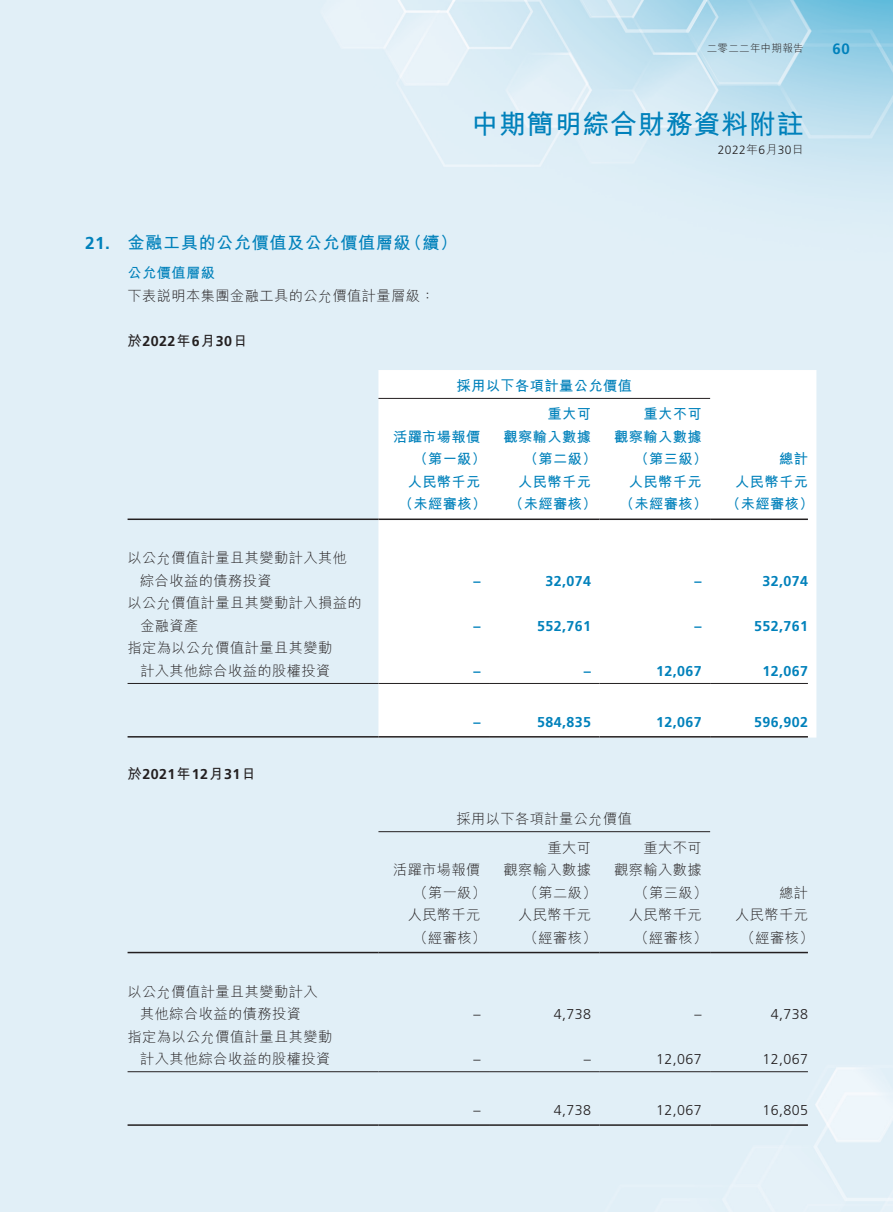
<style>
.page{position:relative;width:893px;height:1212px;background:#fff}
.page>*{position:absolute;margin:0;border:0;box-sizing:border-box;transform-origin:0 0}
.t1{font:700 27px "M Hei HK";letter-spacing:.03em;color:#0081bb}
.t2{font:700 17.25px "M Hei HK";letter-spacing:.03em;color:#0081bb}
.t3{font:700 17.25px "Frutiger LT Std";color:#0081bb}
.t4{font:700 15px "Frutiger LT Std";color:#0081bb}
.t5{font:300 14.25px/22.5px "M Hei HK";letter-spacing:.03em;color:#231f20}
.t6{font:700 14.25px/22.5px "M Hei HK";letter-spacing:.03em;color:#0081bb}
.t7{font:700 14.25px "Frutiger LT Std";letter-spacing:.03em;color:#0081bb}
.t8{font:300 14.25px "Frutiger LT Std";letter-spacing:.03em;color:#231f20}
.t9{font:700 14.25px "Frutiger LT Std";letter-spacing:.03em;color:#231f20}
.t10{font:300 12px "Frutiger LT Std";letter-spacing:.03em;color:#231f20}
.t11{font:300 10.5px "M Hei HK";letter-spacing:.03em;color:#231f20}
.s1{font-family:"M Hei HK"}
</style>
<div class="page">
<img style="left:0;top:0;width:893px;height:1212px">
<svg style="left:378px;top:370px;width:438px;height:367px"></svg>
<hr style="left:378px;top:398px;width:332px;height:1px;background:#231f20">
<hr style="left:128px;top:518px;width:250px;height:2px;background:#231f20">
<hr style="left:378px;top:518px;width:111px;height:2px;background:#231f20">
<hr style="left:489px;top:518px;width:111px;height:2px;background:#231f20">
<hr style="left:600px;top:518px;width:110px;height:2px;background:#231f20">
<hr style="left:710px;top:518px;width:98px;height:2px;background:#231f20">
<hr style="left:128px;top:683px;width:250px;height:1px;background:#231f20">
<hr style="left:378px;top:683px;width:111px;height:1px;background:#231f20">
<hr style="left:489px;top:683px;width:111px;height:1px;background:#231f20">
<hr style="left:600px;top:683px;width:110px;height:1px;background:#231f20">
<hr style="left:710px;top:683px;width:98px;height:1px;background:#231f20">
<hr style="left:128px;top:736px;width:250px;height:1px;background:#231f20">
<hr style="left:378px;top:736px;width:111px;height:1px;background:#231f20">
<hr style="left:489px;top:736px;width:111px;height:1px;background:#231f20">
<hr style="left:600px;top:736px;width:110px;height:1px;background:#231f20">
<hr style="left:710px;top:736px;width:98px;height:1px;background:#231f20">
<hr style="left:378px;top:831px;width:332px;height:1px;background:#231f20">
<hr style="left:128px;top:952px;width:250px;height:1px;background:#231f20">
<hr style="left:378px;top:952px;width:111px;height:1px;background:#231f20">
<hr style="left:489px;top:952px;width:111px;height:1px;background:#231f20">
<hr style="left:600px;top:952px;width:110px;height:1px;background:#231f20">
<hr style="left:710px;top:952px;width:98px;height:1px;background:#231f20">
<hr style="left:128px;top:1071px;width:250px;height:1px;background:#231f20">
<hr style="left:378px;top:1071px;width:111px;height:1px;background:#231f20">
<hr style="left:489px;top:1071px;width:111px;height:1px;background:#231f20">
<hr style="left:600px;top:1071px;width:110px;height:1px;background:#231f20">
<hr style="left:710px;top:1071px;width:98px;height:1px;background:#231f20">
<hr style="left:128px;top:1124px;width:250px;height:2px;background:#231f20">
<hr style="left:378px;top:1124px;width:111px;height:2px;background:#231f20">
<hr style="left:489px;top:1124px;width:111px;height:2px;background:#231f20">
<hr style="left:600px;top:1124px;width:110px;height:2px;background:#231f20">
<hr style="left:710px;top:1124px;width:98px;height:2px;background:#231f20">
<p class="t11" style="left:707px;top:43px;width:98px">二零二二年中期報告</p>
<h1 class="t1" style="left:471px;top:104px;width:334px">中期簡明綜合財務資料附註</h1>
<p class="t10" style="left:718px;top:143px;width:87px">2022<span class="s1">年 月</span>6 30<span class="s1">日</span></p>
<p class="t4" style="left:833px;top:40px;width:19px">60</p>
<p class="t3" style="left:85px;top:233px;width:26px">21.</p>
<p class="t2" style="left:128px;top:230px;width:285px">金融工具的公允價值及公允價值層級</p>
<p class="t2" style="left:405px;top:230px;width:54px">（續(</p>
<p class="t6" style="left:128px;top:260px;width:89px">公允價值層級</p>
<p class="t5" style="left:128px;top:284px;width:309px">下表說明本集團金融工具的公允價值計量層級：</p>
<p class="t9" style="left:128px;top:332px;width:121px"><span class="s1">於</span>2022<span class="s1">年</span>6<span class="s1">月</span>30<span class="s1">日</span></p>
<p class="t6" style="left:457px;top:373px;width:177px">採用以下各項計量公允價值</p>
<p class="t6" style="left:413px;top:424px;width:74px;text-indent:-20px">活躍市場報價（第一級(</p>
<p class="t6" style="left:547px;top:402px;width:45px">重大可</p>
<p class="t6" style="left:504px;top:424px;width:89px">觀察輸入數據</p>
<p class="t6" style="left:524px;top:447px;width:74px">（第二級(</p>
<p class="t6" style="left:614px;top:402px;width:89px;text-align:right">重大不可<br>觀察輸入數據</p>
<p class="t6" style="left:634px;top:447px;width:74px">（第三級）</p>
<p class="t5" style="left:128px;top:546px;width:221px">以公允價值計量且其變動計入其他</p>
<p class="t5" style="left:128px;top:569px;width:235px;text-indent:13px">綜合收益的債務投資<br>以公允價值計量且其變動計入損益的</p>
<p class="t5" style="left:128px;top:614px;width:206px;text-indent:13px">金融資產<br>指定為以公允價值計量且其變動</p>
<p class="t5" style="left:140px;top:659px;width:192px">計入其他綜合收益的股權投資</p>
<p class="t9" style="left:128px;top:766px;width:130px"><span class="s1">於</span>2021<span class="s1">年</span>12<span class="s1">月</span>31<span class="s1">日</span></p>
<p class="t5" style="left:128px;top:980px;width:192px">以公允價值計量且其變動計入</p>
<p class="t5" style="left:128px;top:1002px;width:206px;text-indent:13px">其他綜合收益的債務投資<br>指定為以公允價值計量且其變動</p>
<p class="t5" style="left:140px;top:1047px;width:192px">計入其他綜合收益的股權投資</p>
<p class="t6" style="left:408px;top:469px;width:74px">人民幣千元</p>
<p class="t6" style="left:518px;top:469px;width:74px">人民幣千元</p>
<p class="t6" style="left:629px;top:469px;width:74px">人民幣千元</p>
<p class="t6" style="left:399px;top:492px;width:89px">（未經審核）</p>
<p class="t6" style="left:509px;top:492px;width:89px">（未經審核）</p>
<p class="t6" style="left:620px;top:492px;width:89px">（未經審核）</p>
<p class="t7" style="left:473px;top:572px;width:9px">–</p>
<p class="t7" style="left:545px;top:572px;width:47px">32,074</p>
<p class="t7" style="left:694px;top:572px;width:9px">–</p>
<p class="t7" style="left:473px;top:617px;width:9px">–</p>
<p class="t7" style="left:537px;top:617px;width:55px">552,761</p>
<p class="t7" style="left:694px;top:617px;width:9px">–</p>
<p class="t7" style="left:473px;top:662px;width:9px">–</p>
<p class="t7" style="left:584px;top:662px;width:9px">–</p>
<p class="t7" style="left:656px;top:662px;width:47px">12,067</p>
<p class="t7" style="left:473px;top:714px;width:9px">–</p>
<p class="t7" style="left:537px;top:714px;width:55px">584,835</p>
<p class="t7" style="left:656px;top:714px;width:47px">12,067</p>
<p class="t5" style="left:457px;top:807px;width:177px">採用以下各項計量公允價值</p>
<p class="t5" style="left:413px;top:858px;width:74px;text-indent:-20px">活躍市場報價（第一級(</p>
<p class="t5" style="left:547px;top:836px;width:45px">重大可</p>
<p class="t5" style="left:504px;top:858px;width:89px">觀察輸入數據</p>
<p class="t5" style="left:524px;top:881px;width:74px">（第二級(</p>
<p class="t5" style="left:614px;top:836px;width:89px;text-align:right">重大不可<br>觀察輸入數據</p>
<p class="t5" style="left:634px;top:881px;width:74px">（第三級）</p>
<p class="t5" style="left:408px;top:903px;width:74px">人民幣千元</p>
<p class="t5" style="left:518px;top:903px;width:74px">人民幣千元</p>
<p class="t5" style="left:629px;top:903px;width:74px">人民幣千元</p>
<p class="t5" style="left:413px;top:926px;width:74px">（經審核）</p>
<p class="t5" style="left:524px;top:926px;width:74px">（經審核）</p>
<p class="t5" style="left:634px;top:926px;width:74px">（經審核）</p>
<p class="t8" style="left:473px;top:1006px;width:9px">–</p>
<p class="t8" style="left:554px;top:1006px;width:39px">4,738</p>
<p class="t8" style="left:694px;top:1006px;width:9px">–</p>
<p class="t8" style="left:473px;top:1051px;width:9px">–</p>
<p class="t8" style="left:584px;top:1051px;width:9px">–</p>
<p class="t8" style="left:656px;top:1051px;width:47px">12,067</p>
<p class="t8" style="left:473px;top:1102px;width:9px">–</p>
<p class="t8" style="left:554px;top:1102px;width:39px">4,738</p>
<p class="t8" style="left:656px;top:1102px;width:47px">12,067</p>
<p class="t6" style="left:779px;top:447px;width:30px">總計</p>
<p class="t6" style="left:735px;top:469px;width:74px">人民幣千元</p>
<p class="t6" style="left:726px;top:492px;width:89px">（未經審核(</p>
<p class="t7" style="left:762px;top:572px;width:47px">32,074</p>
<p class="t7" style="left:754px;top:617px;width:55px">552,761</p>
<p class="t7" style="left:762px;top:662px;width:47px">12,067</p>
<p class="t7" style="left:754px;top:714px;width:55px">596,902</p>
<p class="t5" style="left:779px;top:881px;width:30px">總計</p>
<p class="t5" style="left:735px;top:903px;width:74px">人民幣千元</p>
<p class="t5" style="left:741px;top:926px;width:74px">（經審核(</p>
<p class="t8" style="left:771px;top:1006px;width:39px">4,738</p>
<p class="t8" style="left:762px;top:1051px;width:47px">12,067</p>
<p class="t8" style="left:762px;top:1102px;width:47px">16,805</p>
</div>
